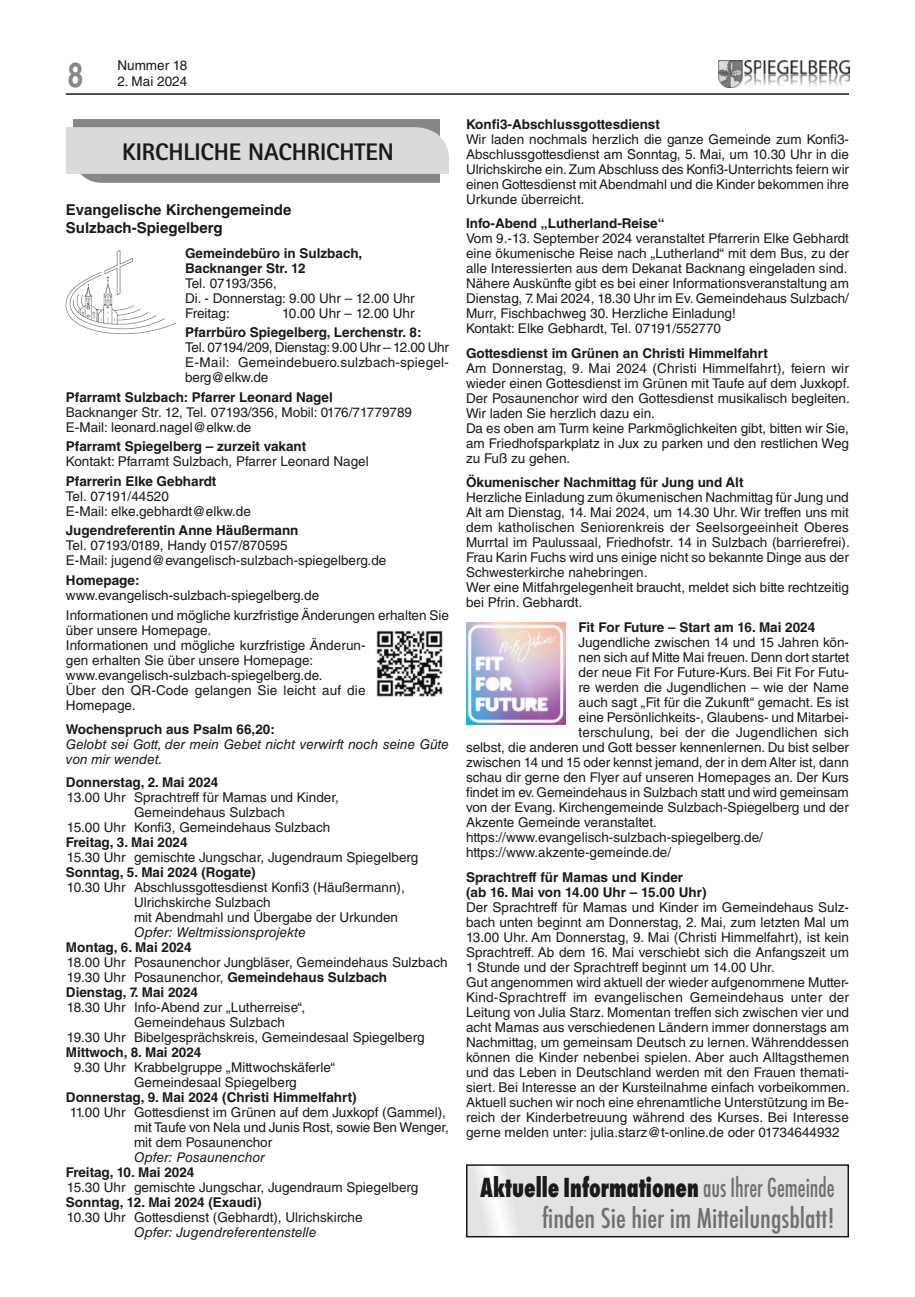
<style>
.page{position:relative;width:915px;height:1297px;background:#fff}
.page>*{position:absolute;margin:0;border:0;box-sizing:border-box;transform-origin:0 0}
.t1{font:700 34.5px "Helvetica LT Std";color:#868786;scale:.8 1}
.t2{font:500 condensed 30px "Futura T";color:#6f6f6e}
.t3{font:800 condensed 28.8px "Futura T";color:#1a1a18;scale:.83 1}
.t4{font:800 24px "AT Rotis Sans Serif";letter-spacing:-.005em;color:#1a1a18}
.t5{font:700 15px/18px "Helvetica LT Std";color:#1a1a18}
.t6{font:13.5px/15px "Helvetica LT Std";color:#1a1a18}
.t7{font:700 13.5px/15px "Helvetica LT Std";color:#1a1a18}
.t8{font:italic 13.5px/15px "Helvetica LT Std";color:#1a1a18}
.s1{font-weight:700}
.s2{font-weight:500;color:#6f6f6e}
</style>
<div class="page">
<hr style="left:66px;top:93px;width:782px;height:2px;background:#1a1a18">
<img style="left:718px;top:60px;width:131px;height:27px">
<svg style="left:66px;top:119px;width:383px;height:64px;background:#c5c5c5"></svg>
<img style="left:66px;top:250px;width:109px;height:85px">
<img style="left:375px;top:629px;width:68px;height:68px">
<img style="left:466px;top:622px;width:99px;height:103px">
<div style="left:466px;top:1165px;width:382px;height:72px;background:#e3e3e3"></div>
<div style="left:466px;top:1164px;width:382px;height:73px;border:2px solid #1a1a18"></div>
<h1 class="t1" style="left:68px;top:54px;width:21px">8</h1>
<p class="t6" style="left:117px;top:58px;width:71px">Nummer 18</p>
<p class="t6" style="left:117px;top:74px;width:71px">2. Mai 2024</p>
<h3 class="t4" style="left:122px;top:137px;width:273px">KIRCHLICHE NACHRICHTEN</h3>
<p class="t5" style="left:66px;top:201px;width:227px">Evangelische Kirchengemeinde<br>Sulzbach-Spiegelberg</p>
<p class="t7" style="left:185px;top:245px;width:179px">Gemeindebüro in Sulzbach,<br>Backnanger Str. 12</p>
<p class="t6" style="left:185px;top:276px;width:231px">Tel. 07193/356,<br>Di. - Donnerstag: 9.00 Uhr – 12.00 Uhr<br>Freitag:</p>
<p class="t6" style="left:282px;top:306px;width:134px">10.00 Uhr – 12.00 Uhr</p>
<p class="t7" style="left:185px;top:325px;width:238px">Pfarrbüro Spiegelberg, Lerchenstr. 8:</p>
<p class="t6" style="left:185px;top:340px;width:265px;text-align:justify">Tel. 07194/209, Dienstag: 9.00 Uhr – 12.00 Uhr E-Mail: Gemeindebuero.sulzbach-spiegel&shy;berg@elkw.de</p>
<p class="t7" style="left:66px;top:389px;width:268px">Pfarramt Sulzbach: Pfarrer Leonard Nagel</p>
<p class="t6" style="left:66px;top:404px;width:347px">Backnanger Str. 12, Tel. 07193/356, Mobil: 0176/71779789<br>E-Mail: leonard.nagel@elkw.de</p>
<p class="t7" style="left:66px;top:439px;width:242px">Pfarramt Spiegelberg – zurzeit vakant</p>
<p class="t6" style="left:66px;top:454px;width:304px">Kontakt: Pfarramt Sulzbach, Pfarrer Leonard Nagel</p>
<p class="t7" style="left:66px;top:473px;width:152px">Pfarrerin Elke Gebhardt</p>
<p class="t6" style="left:66px;top:488px;width:186px">Tel. 07191/44520<br>E-Mail: elke.gebhardt@elkw.de</p>
<p class="t7" style="left:66px;top:523px;width:234px">Jugendreferentin Anne Häußermann</p>
<p class="t6" style="left:66px;top:538px;width:322px">Tel. 07193/0189, Handy 0157/870595<br>E-Mail: jugend@evangelisch-sulzbach-spiegelberg.de</p>
<p class="t7" style="left:66px;top:572px;width:75px">Homepage:</p>
<p class="t6" style="left:66px;top:585px;width:384px;line-height:20.1px">www.evangelisch-sulzbach-spiegelberg.de<br>Informationen und mögliche kurzfristige Änderungen erhalten Sie</p>
<p class="t6" style="left:66px;top:622px;width:301px">über unsere Homepage.<br>Informationen und mögliche kurzfristige Änderun&shy;gen erhalten Sie über unsere Homepage: www.evangelisch-sulzbach-spiegelberg.de.<br>Über den QR-Code gelangen Sie leicht auf die Homepage.</p>
<p class="t7" style="left:66px;top:721px;width:210px">Wochenspruch aus Psalm 66,20:</p>
<p class="t8" style="left:66px;top:736px;width:384px">Gelobt sei Gott, der mein Gebet nicht verwirft noch seine Güte von mir wendet.</p>
<p class="t7" style="left:66px;top:775px;width:154px">Donnerstag, 2. Mai 2024</p>
<p class="t6" style="left:67px;top:790px;width:273px">13.00 Uhr Sprachtreff für Mamas und Kinder,</p>
<p class="t6" style="left:134px;top:805px;width:152px">Gemeindehaus Sulzbach</p>
<p class="t6" style="left:67px;top:820px;width:265px">15.00 Uhr Konfi3, Gemeindehaus Sulzbach</p>
<p class="t7" style="left:66px;top:835px;width:123px">Freitag, 3. Mai 2024</p>
<p class="t6" style="left:67px;top:850px;width:353px">15.30 Uhr gemischte Jungschar, Jugendraum Spiegelberg</p>
<p class="t7" style="left:66px;top:865px;width:191px">Sonntag, 5. Mai 2024 (Rogate)</p>
<p class="t6" style="left:134px;top:880px;width:272px;text-indent:-67px">10.30 Uhr Abschlussgottesdienst Konfi3 (Häußermann),<br>Ulrichskirche Sulzbach<br>mit Abendmahl und Übergabe der Urkunden</p>
<p class="t8" style="left:134px;top:925px;width:173px">Opfer: Weltmissionsprojekte</p>
<p class="t7" style="left:66px;top:940px;width:127px">Montag, 6. Mai 2024</p>
<p class="t6" style="left:66px;top:955px;width:383px">18.00 Uhr Posaunenchor Jungbläser, Gemeindehaus Sulzbach<br>19.30 Uhr Posaunenchor, <span class="s1">Gemeindehaus Sulzbach<br>Dienstag, 7. Mai 2024</span></p>
<p class="t6" style="left:67px;top:1000px;width:240px">18.30 Uhr Info-Abend zur „Lutherreise“,</p>
<p class="t6" style="left:134px;top:1015px;width:152px">Gemeindehaus Sulzbach</p>
<p class="t6" style="left:67px;top:1030px;width:359px">19.30 Uhr Bibelgesprächskreis, Gemeindesaal Spiegelberg</p>
<p class="t7" style="left:66px;top:1045px;width:137px">Mittwoch, 8. Mai 2024</p>
<p class="t6" style="left:134px;top:1060px;width:202px;text-indent:-60px">9.30 Uhr Krabbelgruppe „Mittwochskäferle“<br>Gemeindesaal Spiegelberg</p>
<p class="t7" style="left:66px;top:1090px;width:292px">Donnerstag, 9. Mai 2024 (Christi Himmelfahrt)</p>
<p class="t6" style="left:134px;top:1105px;width:316px;text-indent:-64px">11.00 Uhr Gottesdienst im Grünen auf dem Juxkopf (Gammel), mit Taufe von Nela und Junis Rost, sowie Ben Wenger, mit dem Posaunenchor</p>
<p class="t8" style="left:134px;top:1150px;width:132px">Opfer: Posaunenchor</p>
<p class="t7" style="left:66px;top:1165px;width:130px">Freitag, 10. Mai 2024</p>
<p class="t6" style="left:67px;top:1180px;width:353px">15.30 Uhr gemischte Jungschar, Jugendraum Spiegelberg</p>
<p class="t7" style="left:66px;top:1195px;width:197px">Sonntag, 12. Mai 2024 (Exaudi)</p>
<p class="t6" style="left:67px;top:1210px;width:297px">10.30 Uhr Gottesdienst (Gebhardt), Ulrichskirche</p>
<p class="t8" style="left:134px;top:1225px;width:184px">Opfer: Jugendreferentenstelle</p>
<p class="t7" style="left:466px;top:116px;width:195px">Konfi3-Abschlussgottesdienst</p>
<p class="t6" style="left:466px;top:131px;width:384px;text-align:justify">Wir laden nochmals herzlich die ganze Gemeinde zum Konfi3- Abschlussgottesdienst am Sonntag, 5. Mai, um 10.30 Uhr in die Ulrichskirche ein. Zum Abschluss des Konfi3-Unterrichts feiern wir einen Gottesdienst mit Abendmahl und die Kinder bekommen ihre Urkunde überreicht.</p>
<p class="t7" style="left:466px;top:216px;width:200px">Info-Abend „Lutherland-Reise“</p>
<p class="t6" style="left:466px;top:231px;width:384px">Vom 9.-13. September 2024 veranstaltet Pfarrerin Elke Gebhardt eine ökumenische Reise nach „Lutherland“ mit dem Bus, zu der alle Interessierten aus dem Dekanat Backnang eingeladen sind.<br>Nähere Auskünfte gibt es bei einer Informationsveranstaltung am Dienstag, 7. Mai 2024, 18.30 Uhr im Ev. Gemeindehaus Sulzbach/ Murr, Fischbachweg 30. Herzliche Einladung!<br>Kontakt: Elke Gebhardt, Tel. 07191/552770</p>
<p class="t7" style="left:466px;top:345px;width:303px">Gottesdienst im Grünen an Christi Himmelfahrt</p>
<p class="t6" style="left:466px;top:361px;width:385px">Am Donnerstag, 9. Mai 2024 (Christi Himmelfahrt), feiern wir wieder einen Gottesdienst im Grünen mit Taufe auf dem Juxkopf.<br>Der Posaunenchor wird den Gottesdienst musikalisch begleiten.<br>Wir laden Sie herzlich dazu ein.<br>Da es oben am Turm keine Parkmöglichkeiten gibt, bitten wir Sie, am Friedhofsparkplatz in Jux zu parken und den restlichen Weg zu Fuß zu gehen.</p>
<p class="t7" style="left:466px;top:475px;width:279px">Ökumenischer Nachmittag für Jung und Alt</p>
<p class="t6" style="left:466px;top:490px;width:385px">Herzliche Einladung zum ökumenischen Nachmittag für Jung und Alt am Dienstag, 14. Mai 2024, um 14.30 Uhr. Wir treffen uns mit dem katholischen Seniorenkreis der Seelsorgeeinheit Oberes Murrtal im Paulussaal, Friedhofstr. 14 in Sulzbach (barrierefrei).<br>Frau Karin Fuchs wird uns einige nicht so bekannte Dinge aus der Schwesterkirche nahebringen.<br>Wer eine Mitfahrgelegenheit braucht, meldet sich bitte rechtzeitig bei Pfrin. Gebhardt.</p>
<p class="t7" style="left:578px;top:619px;width:238px">Fit For Future – Start am 16. Mai 2024</p>
<p class="t6" style="left:578px;top:635px;width:272px">Jugendliche zwischen 14 und 15 Jahren kön-</p>
<p class="t6" style="left:578px;top:650px;width:272px">nen sich auf Mitte Mai freuen. Denn dort startet</p>
<p class="t6" style="left:578px;top:665px;width:272px">der neue Fit For Future-Kurs. Bei Fit For Futu-</p>
<p class="t6" style="left:578px;top:680px;width:272px">re werden die Jugendlichen – wie der Name</p>
<p class="t6" style="left:578px;top:695px;width:272px">auch sagt „Fit für die Zukunft“ gemacht. Es ist</p>
<p class="t6" style="left:578px;top:710px;width:272px">eine Persönlichkeits-, Glaubens- und Mitarbei-</p>
<p class="t6" style="left:578px;top:725px;width:272px">terschulung, bei der die Jugendlichen sich</p>
<p class="t6" style="left:466px;top:740px;width:384px">selbst, die anderen und Gott besser kennenlernen. Du bist selber</p>
<p class="t6" style="left:466px;top:755px;width:384px">zwischen 14 und 15 oder kennst jemand, der in dem Alter ist, dann</p>
<p class="t6" style="left:466px;top:770px;width:384px">schau dir gerne den Flyer auf unseren Homepages an. Der Kurs</p>
<p class="t6" style="left:466px;top:785px;width:384px">findet im ev. Gemeindehaus in Sulzbach statt und wird gemeinsam</p>
<p class="t6" style="left:466px;top:800px;width:384px">von der Evang. Kirchengemeinde Sulzbach-Spiegelberg und der</p>
<p class="t6" style="left:466px;top:815px;width:192px">Akzente Gemeinde veranstaltet.</p>
<p class="t6" style="left:466px;top:830px;width:298px">https://www.evangelisch-sulzbach-spiegelberg.de/</p>
<p class="t6" style="left:466px;top:845px;width:207px">https://www.akzente-gemeinde.de/</p>
<p class="t7" style="left:466px;top:869px;width:242px">Sprachtreff für Mamas und Kinder (ab 16. Mai von 14.00 Uhr – 15.00 Uhr)</p>
<p class="t6" style="left:466px;top:899px;width:385px">Der Sprachtreff für Mamas und Kinder im Gemeindehaus Sulz&shy;bach unten beginnt am Donnerstag, 2. Mai, zum letzten Mal um 13.00 Uhr. Am Donnerstag, 9. Mai (Christi Himmelfahrt), ist kein Sprachtreff. Ab dem 16. Mai verschiebt sich die Anfangszeit um 1 Stunde und der Sprachtreff beginnt um 14.00 Uhr.<br>Gut angenommen wird aktuell der wieder aufgenommene Mutter-Kind-Sprachtreff im evangelischen Gemeindehaus unter der Leitung von Julia Starz. Momentan treffen sich zwischen vier und acht Mamas aus verschiedenen Ländern immer donnerstags am Nachmittag, um gemeinsam Deutsch zu lernen. Währenddessen können die Kinder nebenbei spielen. Aber auch Alltagsthemen und das Leben in Deutschland werden mit den Frauen themati&shy;siert. Bei Interesse an der Kursteilnahme einfach vorbeikommen.<br>Aktuell suchen wir noch eine ehrenamtliche Unterstützung im Be&shy;reich der Kinderbetreuung während des Kurses. Bei Interesse gerne melden unter: julia.starz@t-online.de oder 01734644932</p>
<h3 class="t3" style="left:480px;top:1170px;width:428px">Aktuelle Informationen <span class="s2">aus Ihrer Gemeinde</span></h3>
<h2 class="t2" style="left:542px;top:1200px;width:294px">finden Sie hier im Mitteilungsblatt!</h2>
</div>
